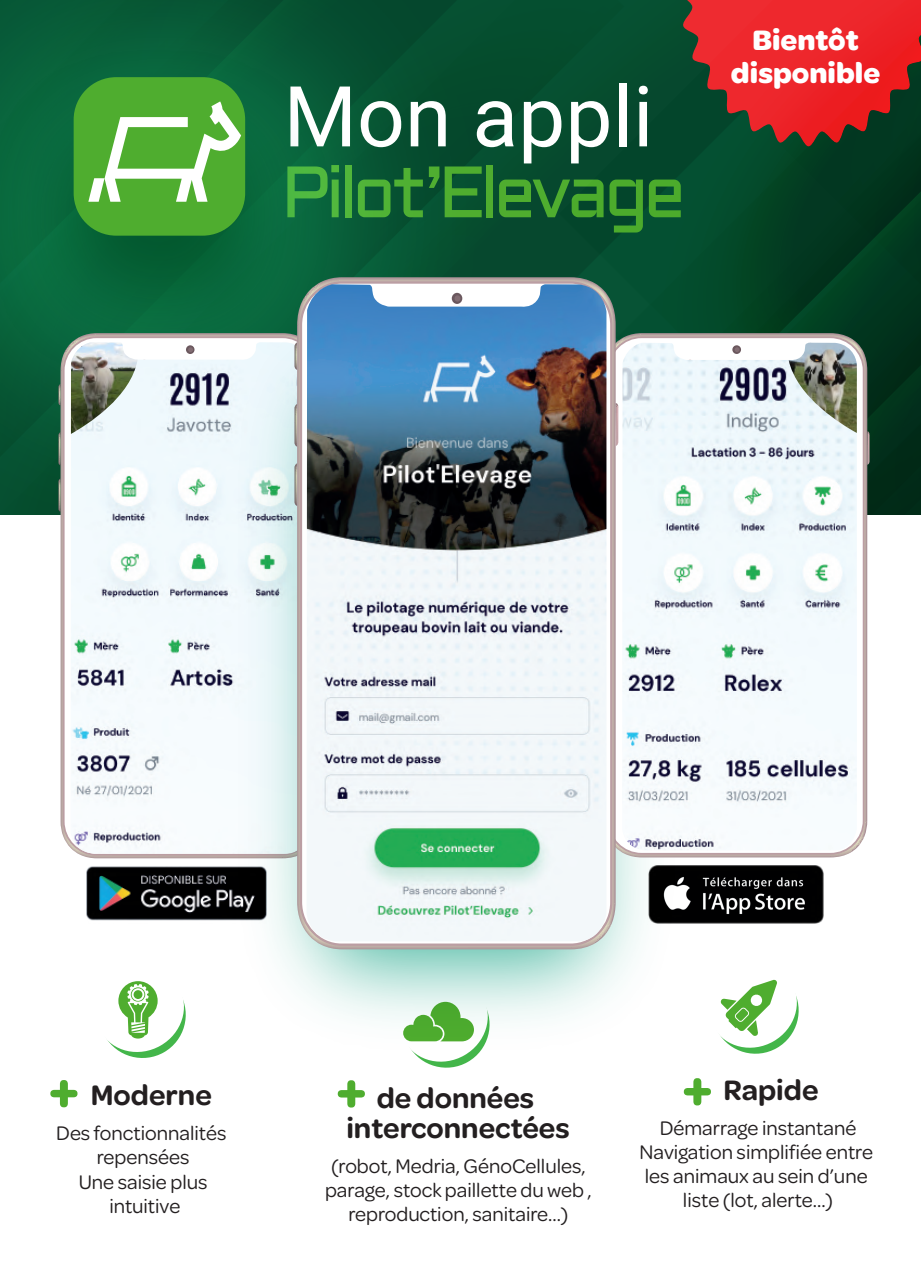
<style>
.page{position:relative;width:921px;height:1285px;background:#fff}
.page>*{position:absolute;margin:0;border:0;box-sizing:border-box;transform-origin:0 0}
.t1{font:84px "Roboto";color:#fff}
.t2{font:72.6px "Aldrich";letter-spacing:-.08em;color:#4fad2f}
.t3{font:700 54px "Omnes";color:#4fad2f}
.t4{font:600 30px/30px "Omnes";color:#231f20;text-align:center}
.t5{font:700 30px/33px "Omnes";color:#fff;text-align:center}
.t6{font:21px/24px "Omnes";color:#231f20;text-align:center}
.s1{font-weight:700;font-size:54px;color:#4fad2f}
</style>
<div class="page">
<img style="left:87px;top:866px;width:130px;height:55px">
<svg style="left:107px;top:981px;width:79px;height:77px"></svg>
<img style="left:0;top:0;width:450px;height:515px">
<img style="left:0;top:29px;width:353px;height:375px">
<div style="left:74px;top:77px;width:171px;height:158px;background:#4fad2f;border-radius:43px"></div>
<svg style="left:88px;top:101px;width:153px;height:101px"></svg>
<div style="left:450px;top:0;width:212px;height:286px;background:#064b2e"></div>
<svg style="left:695px;top:751px;width:173px;height:303px"></svg>
<svg style="left:662px;top:0;width:258px;height:751px;background:#5a4f40"></svg>
<svg style="left:63px;top:336px;width:154px;height:519px"></svg>
<svg style="left:58px;top:384px;width:2px;height:21px"></svg>
<svg style="left:58px;top:432px;width:2px;height:33px"></svg>
<svg style="left:58px;top:478px;width:2px;height:33px"></svg>
<img style="left:71px;top:342px;width:146px;height:511px">
<img style="left:71px;top:342px;width:66px;height:92px">
<img style="left:217px;top:286px;width:478px;height:782px">
<svg style="left:615px;top:336px;width:249px;height:518px"></svg>
<svg style="left:866px;top:431px;width:3px;height:33px"></svg>
<img style="left:622px;top:342px;width:234px;height:508px">
<img style="left:788px;top:342px;width:68px;height:91px">
<svg style="left:297px;top:277px;width:318px;height:672px;background:#aba39e"></svg>
<svg style="left:300px;top:281px;width:312px;height:664px"></svg>
<svg style="left:294px;top:342px;width:3px;height:28px"></svg>
<svg style="left:294px;top:404px;width:3px;height:42px"></svg>
<svg style="left:294px;top:463px;width:3px;height:43px"></svg>
<svg style="left:615px;top:403px;width:3px;height:43px"></svg>
<img style="left:306px;top:284px;width:300px;height:657px">
<h1 class="t1" style="left:283px;top:58px;width:371px">Mon appli</h1>
<h2 class="t2" style="left:281px;top:142px;width:407px">Pilot’Elevage</h2>
<h3 class="t5" style="left:730px;top:22px;width:151px">Bientôt disponible</h3>
<h3 class="t4" style="left:91px;top:1077px;width:122px">Moderne</h3>
<h3 class="t4" style="left:682px;top:1072px;width:137px"><span class="s1">+</span> Rapide</h3>
<p class="t6" style="left:56px;top:1119px;width:172px">Des fonctionnalités repensées<br>Une saisie plus intuitive</p>
<h3 class="t3" style="left:49px;top:1050px;width:30px">+</h3>
<h3 class="t3" style="left:337px;top:1050px;width:30px">+</h3>
<h3 class="t4" style="left:346px;top:1080px;width:225px">de données interconnectées</h3>
<p class="t6" style="left:639px;top:1114px;width:235px">Démarrage instantané<br>Navigation simplifiée entre les animaux au sein d’une liste (lot, alerte...)</p>
<p class="t6" style="left:325px;top:1152px;width:268px">(robot, Medria, GénoCellules, parage, stock paillette du web , reproduction, sanitaire...)</p>
</div>
